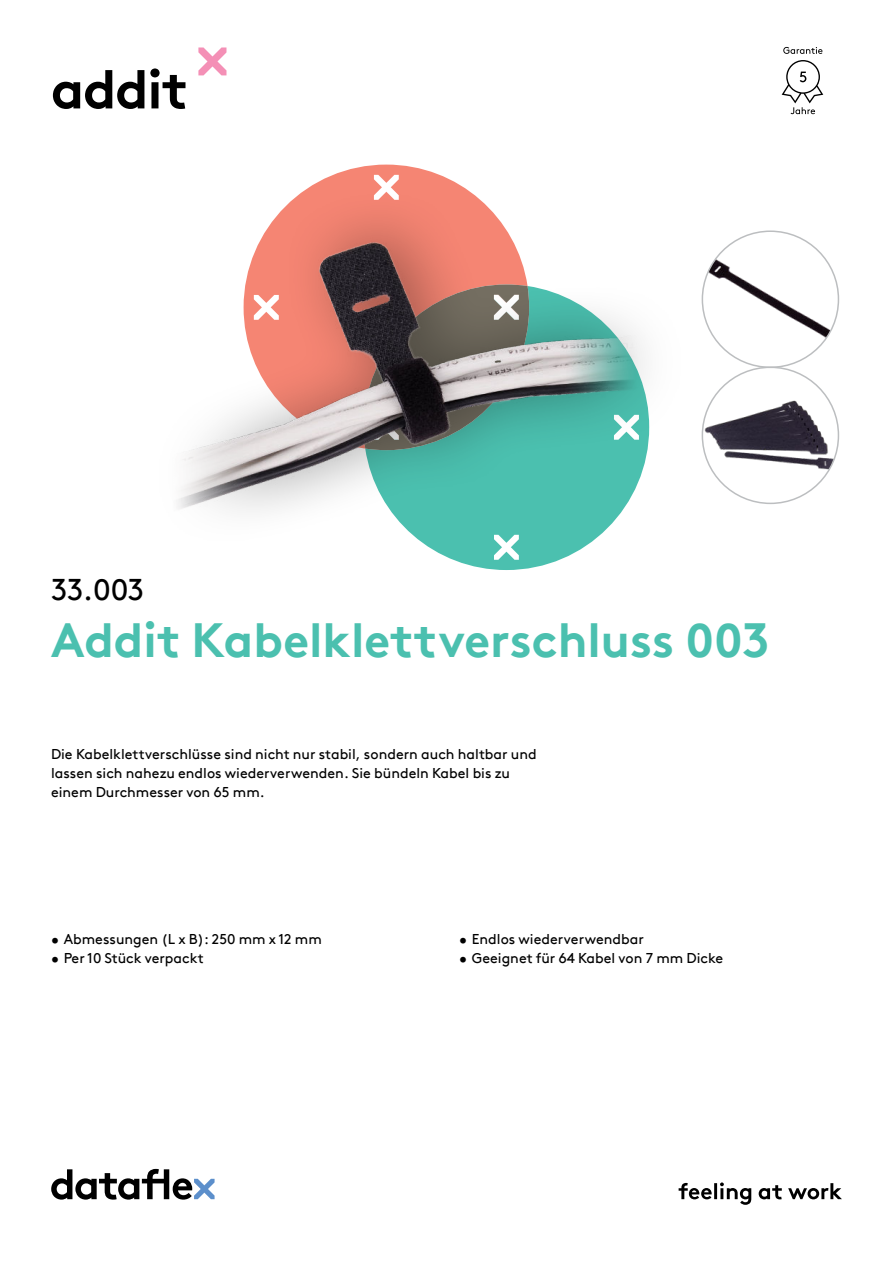
<style>
.page{position:relative;width:893px;height:1263px;background:#fff}
.page>*{position:absolute;margin:0;border:0;box-sizing:border-box;transform-origin:0 0}
.t1{font:700 54px "Brown Pro TT";letter-spacing:-.02em;color:#000}
.t2{font:700 48px "Brown Pro TT";color:#4bc0af}
.t3{font:30px "Brown Pro TT";color:#000}
.t4{font:14.25px/19.2px "Brown Pro TT";color:#000}
</style>
<div class="page">
<svg style="left:51px;top:1169px;width:164px;height:30px"></svg>
<svg style="left:679px;top:1182px;width:163px;height:23px"></svg>
<svg style="left:198px;top:47px;width:28px;height:28px"></svg>
<img style="left:702px;top:255px;width:136px;height:88px">
<img style="left:702px;top:399px;width:136px;height:73px">
<img style="left:177px;top:164px;width:464px;height:406px">
<svg style="left:783px;top:47px;width:39px;height:7px"></svg>
<svg style="left:782px;top:60px;width:41px;height:54px"></svg>
<h1 class="t1" style="left:51px;top:68px;width:139px">addit</h1>
<h3 class="t3" style="left:51px;top:578px;width:95px">33.003</h3>
<h2 class="t2" style="left:51px;top:621px;width:720px">Addit Kabelklettverschluss 003</h2>
<p class="t4" style="left:51px;top:746px;width:487px">Die Kabelklettverschlüsse sind nicht nur stabil, sondern auch haltbar und lassen sich nahezu endlos wiederverwenden. Sie bündeln Kabel bis zu einem Durchmesser von 65 mm.</p>
<p class="t4" style="left:51px;top:931px;width:272px">• Abmessungen (L x B): 250 mm x 12 mm</p>
<p class="t4" style="left:51px;top:950px;width:154px">• Per 10 Stück verpackt</p>
<p class="t4" style="left:459px;top:931px;width:186px">• Endlos wiederverwendbar</p>
<p class="t4" style="left:459px;top:950px;width:266px">• Geeignet für 64 Kabel von 7 mm Dicke</p>
</div>
